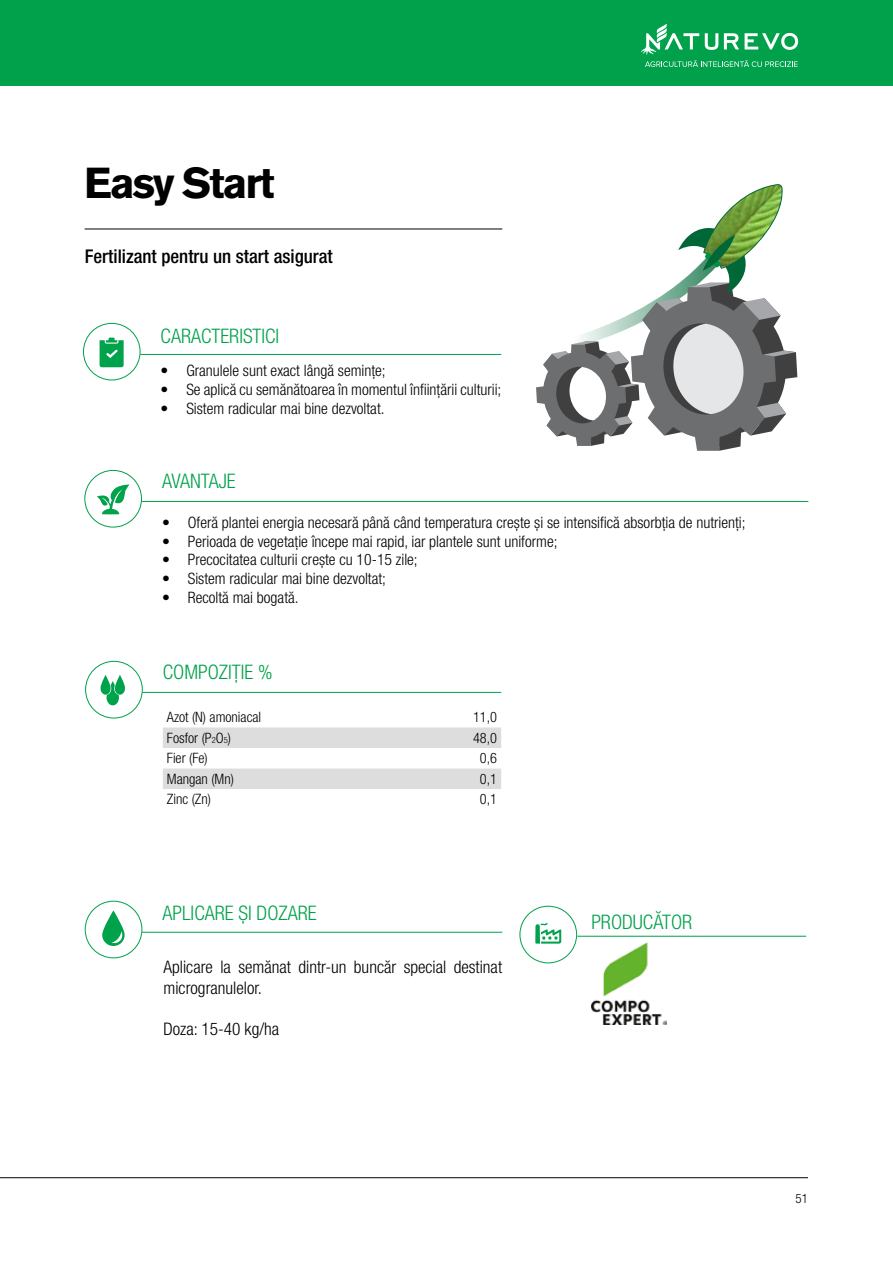
<style>
.page{position:relative;width:893px;height:1263px;background:#fff}
.page>*{position:absolute;margin:0;border:0;box-sizing:border-box;transform-origin:0 0}
.t1{font:700 42.9px "Akzidenz Grotesk BE";letter-spacing:-.05em;color:#000}
.t2{font:300 condensed 20.1px "Helvetica Neue LT Pro";color:#00a14a}
.t3{font:500 condensed 18.9px "Helvetica Neue LT Pro";color:#000}
.t4{font:300 condensed 17.4px/20.5px "Helvetica Neue LT Pro";color:#000}
.t5{font:300 condensed 15.75px "Helvetica Neue LT Pro";color:#000}
.t6{font:300 condensed 14.25px "Helvetica Neue LT Pro";color:#000}
.t7{font:300 condensed 12.9px "Helvetica Neue LT Pro";color:#000}
.s1{font-size:8.55px}
</style>
<div class="page">
<div style="left:0;top:0;width:893px;height:85px;background:#00a14a"></div>
<svg style="left:641px;top:24px;width:157px;height:43px"></svg>
<hr style="left:0;top:1177px;width:808px;height:1px;background:#000">
<hr style="left:85px;top:229px;width:417px;height:1px;background:#000">
<svg style="left:100px;top:337px;width:24px;height:30px"></svg>
<hr style="left:140px;top:354px;width:361px;height:1px;background:#00a14a">
<div style="left:83px;top:323px;width:57px;height:57px;border:1px solid #00a14a;border-radius:50%"></div>
<svg style="left:97px;top:485px;width:32px;height:29px"></svg>
<hr style="left:142px;top:501px;width:666px;height:1px;background:#00a14a">
<div style="left:85px;top:470px;width:57px;height:57px;border:1px solid #00a14a;border-radius:50%"></div>
<svg style="left:100px;top:675px;width:25px;height:31px"></svg>
<hr style="left:142px;top:692px;width:359px;height:1px;background:#00a14a">
<div style="left:85px;top:661px;width:57px;height:57px;border:1px solid #00a14a;border-radius:50%"></div>
<svg style="left:163px;top:727px;width:338px;height:62px"></svg>
<svg style="left:102px;top:910px;width:23px;height:36px"></svg>
<hr style="left:142px;top:932px;width:360px;height:1px;background:#00a14a">
<div style="left:85px;top:901px;width:57px;height:57px;border:1px solid #00a14a;border-radius:50%"></div>
<svg style="left:535px;top:923px;width:26px;height:21px"></svg>
<div style="left:520px;top:906px;width:57px;height:57px;border:1px solid #00a14a;border-radius:50%"></div>
<hr style="left:577px;top:936px;width:229px;height:1px;background:#00a14a">
<svg style="left:536px;top:184px;width:261px;height:267px"></svg>
<img style="left:591px;top:943px;width:76px;height:81px">
<h1 class="t1" style="left:84px;top:158px;width:192px">Easy Start</h1>
<p class="t3" style="left:85px;top:245px;width:249px">Fertilizant pentru un start asigurat</p>
<p class="t2" style="left:161px;top:324px;width:120px">CARACTERISTICI</p>
<p class="t5" style="left:161px;top:362px;width:227px">• Granulele sunt exact lângă seminţe;</p>
<p class="t5" style="left:161px;top:381px;width:342px">• Se aplică cu semănătoarea în momentul înfiinţării culturii;</p>
<p class="t5" style="left:161px;top:400px;width:225px">• Sistem radicular mai bine dezvoltat.</p>
<p class="t2" style="left:162px;top:470px;width:75px">AVANTAJE</p>
<p class="t5" style="left:162px;top:514px;width:585px">• Oferă plantei energia necesară până când temperatura crește și se intensifică absorbția de nutrienți;</p>
<p class="t5" style="left:162px;top:532px;width:397px">• Perioada de vegetație începe mai rapid, iar plantele sunt uniforme;</p>
<p class="t5" style="left:162px;top:551px;width:257px">• Precocitatea culturii crește cu 10-15 zile;</p>
<p class="t5" style="left:162px;top:569px;width:225px">• Sistem radicular mai bine dezvoltat;</p>
<p class="t5" style="left:162px;top:588px;width:138px">• Recoltă mai bogată.</p>
<p class="t2" style="left:163px;top:661px;width:111px">COMPOZIȚIE %</p>
<p class="t6" style="left:167px;top:709px;width:96px">Azot (N) amoniacal</p>
<p class="t6" style="left:473px;top:709px;width:26px">11,0</p>
<p class="t6" style="left:167px;top:730px;width:66px">Fosfor (P<span class="s1">2</span>O<span class="s1">5</span>)</p>
<p class="t6" style="left:473px;top:730px;width:26px">48,0</p>
<p class="t6" style="left:167px;top:750px;width:42px">Fier (Fe)</p>
<p class="t6" style="left:480px;top:750px;width:19px">0,6</p>
<p class="t6" style="left:167px;top:771px;width:69px">Mangan (Mn)</p>
<p class="t6" style="left:480px;top:771px;width:19px">0,1</p>
<p class="t6" style="left:167px;top:791px;width:46px">Zinc (Zn)</p>
<p class="t6" style="left:480px;top:791px;width:19px">0,1</p>
<p class="t2" style="left:162px;top:902px;width:156px">APLICARE ȘI DOZARE</p>
<p class="t4" style="left:164px;top:957px;width:340px">Aplicare la semănat dintr-un buncăr special destinat microgranulelor.</p>
<p class="t4" style="left:164px;top:1018px;width:117px">Doza: 15-40 kg/ha</p>
<p class="t2" style="left:591px;top:911px;width:102px">PRODUCĂTOR</p>
<p class="t7" style="left:796px;top:1191px;width:14px">51</p>
</div>
